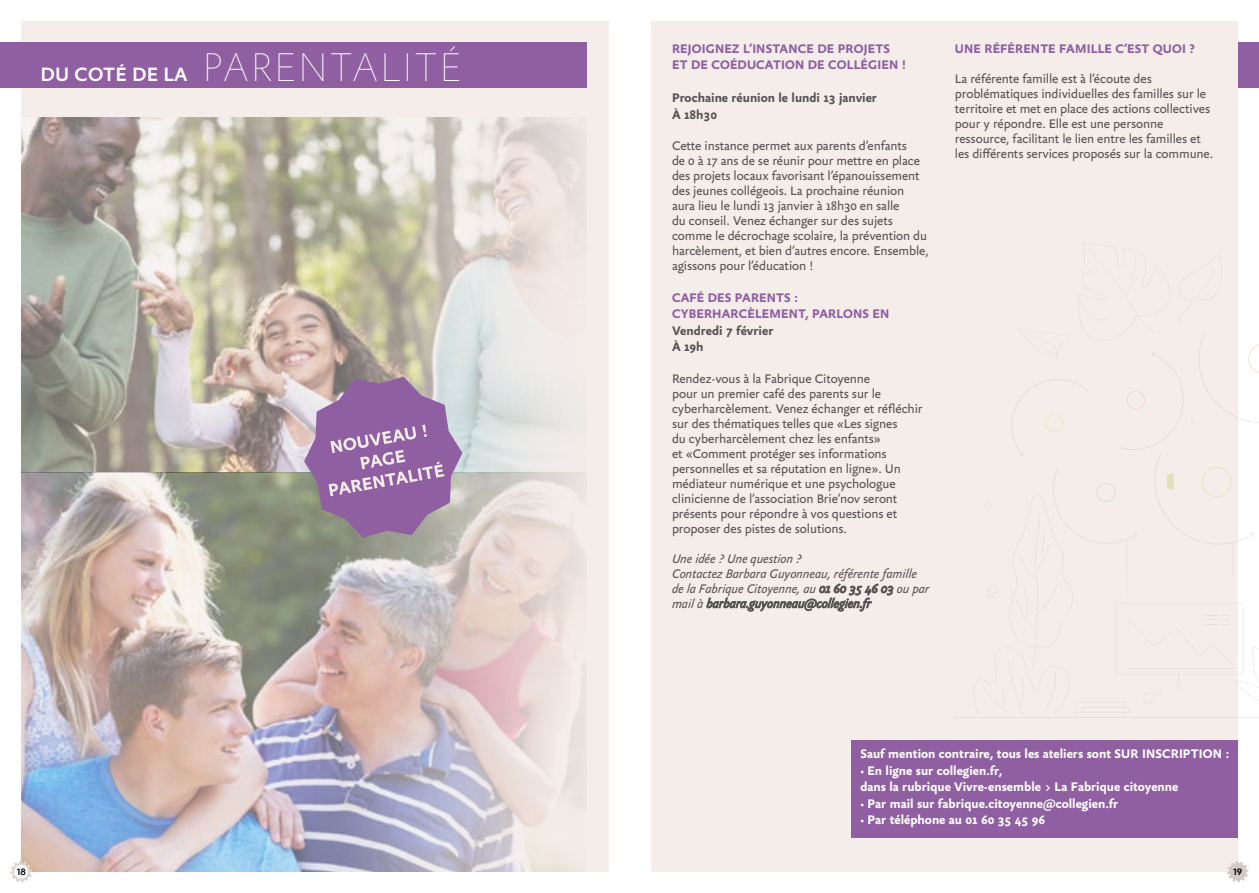
<style>
.page{position:relative;width:1259px;height:893px;background:#fff}
.page>*{position:absolute;margin:0;border:0;box-sizing:border-box;transform-origin:0 0}
.t1{font:100 43.5px "Yoga Sans Pro";letter-spacing:.01em;color:#fff}
.t2{font:13.5px/15px "Yoga Sans Pro";letter-spacing:-.01em;color:#575455}
.t3{font:700 13.5px/16.5px "Yoga Sans Pro";color:#fff}
.t4{font:italic 13.5px/15px "Yoga Sans Pro";letter-spacing:-.01em;color:#575455}
.t5{font:700 13.5px/16.5px "Yoga Sans Pro";letter-spacing:.01em;color:#8f5fa2}
.t6{font:700 13.5px/16.5px "Yoga Sans Pro";color:#575455}
.t7{font:700 9.75px "Codec Pro";color:#000}
.s1{font-weight:500;font-size:21px}
</style>
<div class="page">
<div style="left:651px;top:21px;width:586px;height:851px;background:#f5edea"></div>
<svg style="left:1227px;top:861px;width:21px;height:21px"></svg>
<div style="left:21px;top:21px;width:587px;height:851px;background:#f5edea"></div>
<img style="left:21px;top:118px;width:565px;height:754px">
<div style="left:0;top:43px;width:587px;height:45px;background:#8f5fa2"></div>
<div style="left:1238px;top:43px;width:21px;height:45px;background:#8f5fa2"></div>
<div style="left:852px;top:740px;width:386px;height:98px;background:#8f5fa2"></div>
<hr style="left:955px;top:717px;width:304px;height:1px;background:#d6baae">
<svg style="left:973px;top:242px;width:286px;height:475px"></svg>
<svg style="left:304px;top:377px;width:158px;height:161px;background:#a080a9"></svg>
<svg style="left:11px;top:861px;width:21px;height:21px"></svg>
<div style="left:14px;top:865px;width:14px;height:14px;background:#fff;border-radius:50%"></div>
<h1 class="t1" style="left:40px;top:42px;width:423px"><span class="s1">DU COTÉ DE LA</span> PARENTALITÉ</h1>
<p class="t5" style="left:672px;top:40px;width:235px">REJOIGNEZ L’INSTANCE DE PROJETS<br>ET DE COÉDUCATION DE COLLÉGIEN !</p>
<p class="t6" style="left:672px;top:89px;width:207px">Prochaine réunion le lundi 13 janvier<br>À 18h30</p>
<p class="t2" style="left:672px;top:138px;width:258px">Cette instance permet aux parents d’enfants<br>de 0 à 17 ans de se réunir pour mettre en place des projets locaux favorisant l’épanouissement des jeunes collégeois. La prochaine réunion aura lieu le lundi 13 janvier à 18h30 en salle<br>du conseil. Venez échanger sur des sujets comme le décrochage scolaire, la prévention du harcèlement, et bien d’autres encore. Ensemble, agissons pour l’éducation !</p>
<p class="t5" style="left:672px;top:289px;width:219px">CAFÉ DES PARENTS :<br>CYBERHARCÈLEMENT, PARLONS EN</p>
<p class="t6" style="left:672px;top:322px;width:103px">Vendredi 7 février<br>À 19h</p>
<p class="t2" style="left:672px;top:371px;width:252px">Rendez-vous à la Fabrique Citoyenne<br>pour un premier café des parents sur le cyberharcèlement. Venez échanger et réfléchir sur des thématiques telles que «Les signes<br>du cyberharcèlement chez les enfants»<br>et «Comment protéger ses informations personnelles et sa réputation en ligne». Un médiateur numérique et une psychologue clinicienne de l’association Brie’nov seront présents pour répondre à vos questions et proposer des pistes de solutions.</p>
<p class="t4" style="left:672px;top:551px;width:259px">Une idée ? Une question ?<br>Contactez Barbara Guyonneau, référente famille de la Fabrique Citoyenne, au 01 60 35 46 03 ou par mail à barbara.guyonneau@collegien.fr</p>
<p class="t5" style="left:955px;top:40px;width:242px">UNE RÉFÉRENTE FAMILLE C’EST QUOI ?</p>
<p class="t2" style="left:955px;top:71px;width:260px">La référente famille est à l’écoute des problématiques individuelles des familles sur le territoire et met en place des actions collectives pour y répondre. Elle est une personne ressource, facilitant le lien entre les familles et les différents services proposés sur la commune.</p>
<p class="t7" style="left:17px;top:866px;width:10px">18</p>
<p class="t3" style="left:860px;top:746px;width:370px">Sauf mention contraire, tous les ateliers sont SUR INSCRIPTION :</p>
<p class="t3" style="left:860px;top:762px;width:319px">• En ligne sur collegien.fr,<br>dans la rubrique Vivre-ensemble &gt; La Fabrique citoyenne</p>
<p class="t3" style="left:860px;top:795px;width:259px">• Par mail sur fabrique.citoyenne@collegien.fr</p>
<p class="t3" style="left:860px;top:812px;width:186px">• Par téléphone au 01 60 35 45 96</p>
<p class="t7" style="left:1233px;top:866px;width:10px">19</p>
</div>
